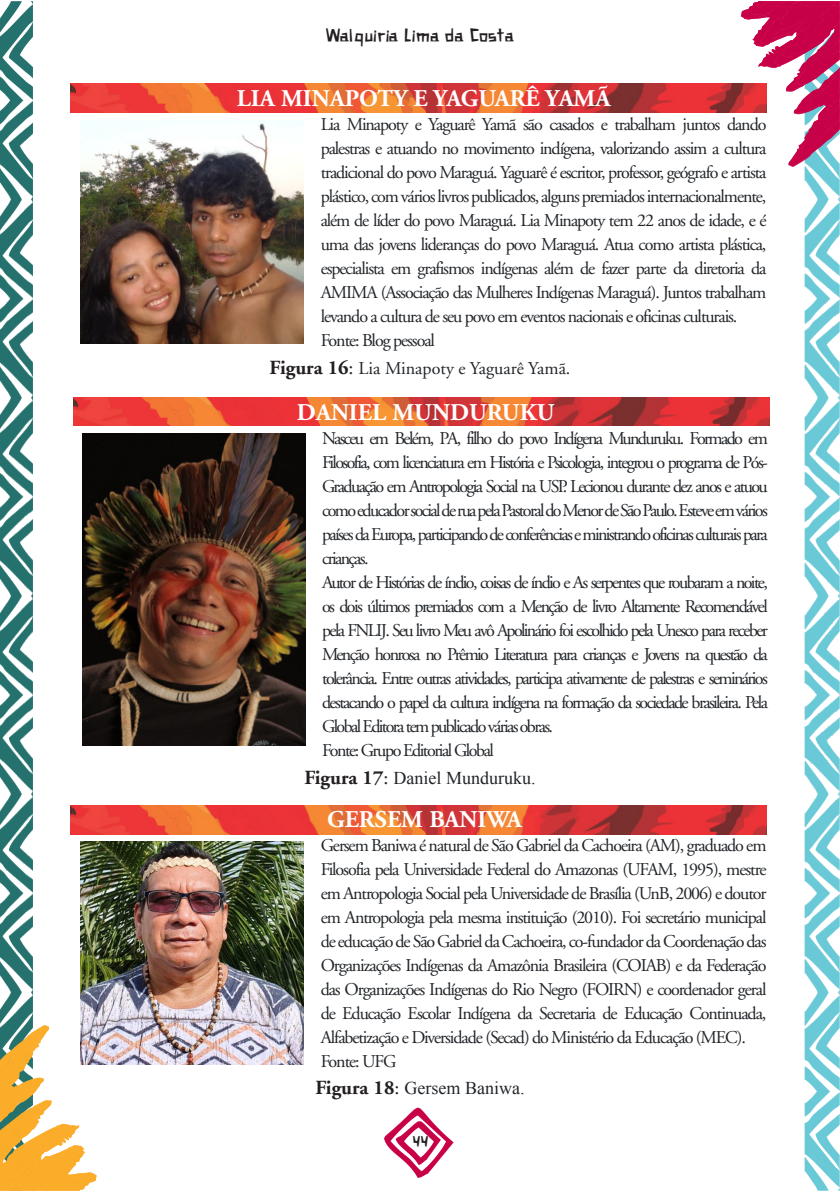
<style>
.page{position:relative;width:840px;height:1191px;background:#fff}
.page>*{position:absolute;margin:0;border:0;box-sizing:border-box;transform-origin:0 0}
.autores_letra_branca{font:700 24px "Adobe Garamond";color:#fff}
.t1{font:20px "Xilosa";letter-spacing:-.005em;color:#231f20}
.Autores{font:18px/24px "Adobe Garamond";letter-spacing:-.07em;color:#212529;text-align:justify}
.t2{font:18px "Times New Roman";color:#212529}
.Autores-2{font:18px "Adobe Garamond";color:#212529}
.t3{font:16px "Xilosa";color:#231f20}
.s1{font-weight:700;font-size:20px;color:#231f20}
.s2{font-size:20px;color:#231f20}
.s3{font-family:"Adobe Garamond";font-weight:700;font-size:20px;color:#231f20}
.s4{font-family:"Adobe Garamond";font-size:20px;color:#231f20}
</style>
<div class="page">
<img style="left:0;top:1px;width:839px;height:1189px">
<img style="left:71px;top:805px;width:695px;height:29px">
<img style="left:73px;top:397px;width:695px;height:28px">
<img style="left:71px;top:83px;width:695px;height:29px">
<img style="left:81px;top:121px;width:222px;height:222px">
<img style="left:81px;top:841px;width:222px;height:223px">
<img style="left:82px;top:433px;width:223px;height:312px">
<p class="t1" style="left:325px;top:24px;width:191px">Walquiria Lima da Costa</p>
<p class="autores_letra_branca" style="left:237px;top:86px;width:375px">LIA MINAPOTY E YAGUARÊ YAMÃ</p>
<p class="Autores" style="left:320px;top:113px;width:447px">Lia Minapoty e Yaguarê Yamã são casados e trabalham juntos dando palestras e atuando no movimento indígena, valorizando assim a cultura tradicional do povo Maraguá. Yaguarê é escritor, professor, geógrafo e artista plástico, com vários livros publicados, alguns premiados internacionalmente, além de líder do povo Maraguá. Lia Minapoty tem 22 anos de idade, e é uma das jovens lideranças do povo Maraguá. Atua como artista plástica, especialista em grafismos indígenas além de fazer parte da diretoria da AMIMA (Associação das Mulheres Indígenas Maraguá). Juntos trabalham levando a cultura de seu povo em eventos nacionais e oficinas culturais.</p>
<p class="Autores" style="left:320px;top:329px;width:116px">Fonte: Blog pessoal</p>
<p class="Autores-2" style="left:269px;top:358px;width:302px"><span class="s1">Figura 16</span><span class="s2">:</span> Lia Minapoty e Yaguarê Yamã.</p>
<p class="autores_letra_branca" style="left:297px;top:399px;width:259px">DANIEL MUNDURUKU</p>
<p class="Autores" style="left:322px;top:427px;width:447px">Nasceu em Belém, PA, filho do povo Indígena Munduruku. Formado em Filosofia, com licenciatura em História e Psicologia, integrou o programa de Pós-Graduação em Antropologia Social na USP. Lecionou durante dez anos e atuou como educador socialde rua pela Pastoraldo Menor de São Paulo.Esteve em vários países da Europa, participando de conferências e ministrando oficinas culturais para crianças.</p>
<p class="Autores" style="left:322px;top:571px;width:447px">Autor de Histórias de índio, coisas de índio e As serpentes que roubaram a noite, os dois últimos premiados com a Menção de livro Altamente Recomendável pela FNLIJ. Seu livro Meu avô Apolinário foi escolhido pela Unesco para receber Menção honrosa no Prêmio Literatura para crianças e Jovens na questão da tolerância. Entre outras atividades, participa ativamente de palestras e seminários destacando o papel da cultura indígena na formação da sociedade brasileira. Pela Global Editora tem publicado várias obras.</p>
<p class="Autores" style="left:322px;top:739px;width:173px">Fonte: Grupo Editorial Global</p>
<p class="t2" style="left:304px;top:765px;width:232px"><span class="s3">Figura 17</span><span class="s4">:</span> Daniel Munduruku.</p>
<p class="autores_letra_branca" style="left:327px;top:806px;width:196px">GERSEM BANIWA</p>
<p class="Autores" style="left:320px;top:834px;width:447px">Gersem Baniwa é natural de São Gabriel da Cachoeira (AM), graduado em Filosofia pela Universidade Federal do Amazonas (UFAM, 1995), mestre em Antropologia Social pela Universidade de Brasília (UnB, 2006) e doutor em Antropologia pela mesma instituição (2010). Foi secretário municipal de educação de São Gabriel da Cachoeira, co-fundador da Coordenação das Organizações Indígenas da Amazônia Brasileira (COIAB) e da Federação das Organizações Indígenas do Rio Negro (FOIRN) e coordenador geral de Educação Escolar Indígena da Secretaria de Educação Continuada, Alfabetização e Diversidade (Secad) do Ministério da Educação (MEC).</p>
<p class="Autores" style="left:320px;top:1050px;width:77px">Fonte: UFG</p>
<p class="t2" style="left:315px;top:1075px;width:210px"><span class="s3">Figura 18</span><span class="s4">:</span> Gersem Baniwa.</p>
<p class="t3" style="left:412px;top:1132px;width:17px">44</p>
</div>
